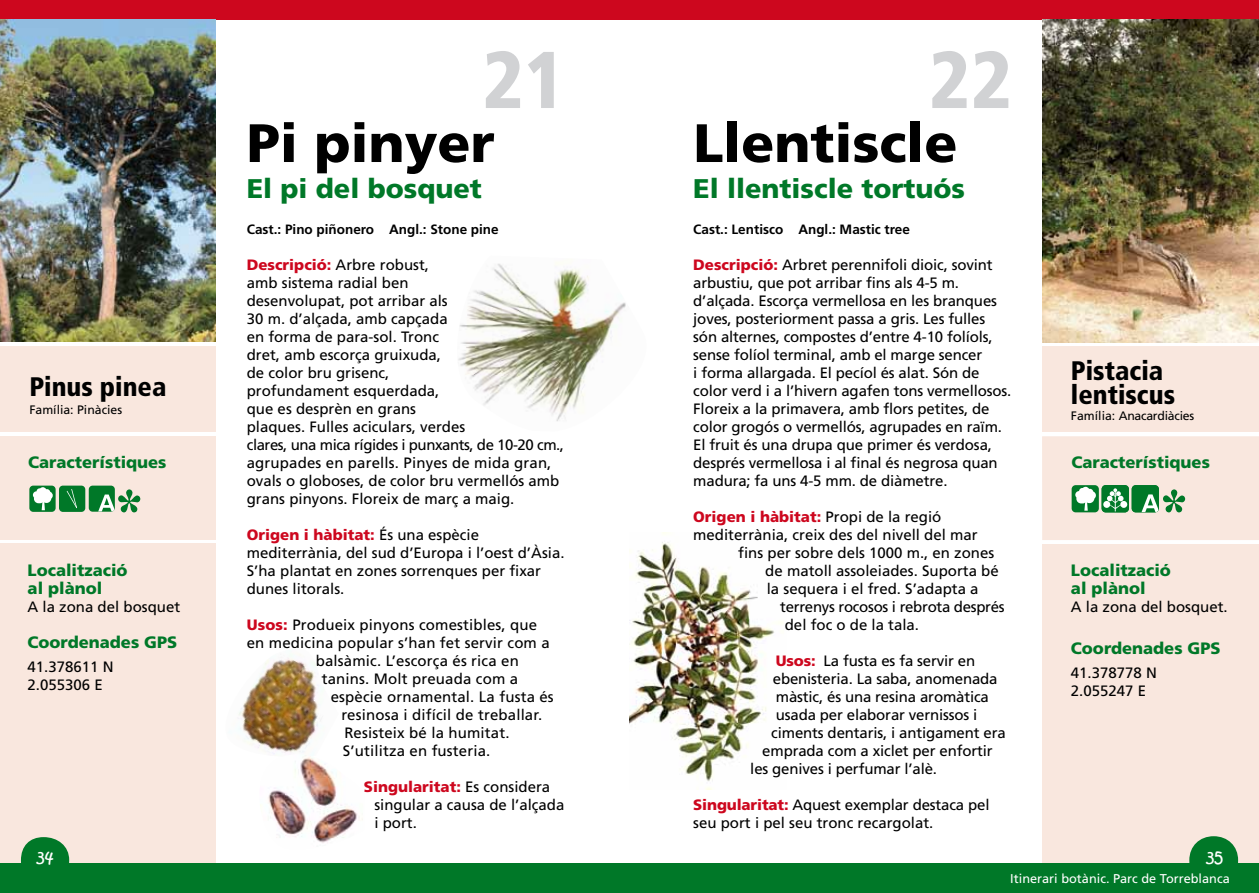
<style>
.page{position:relative;width:1259px;height:893px;background:#fff}
.page>*{position:absolute;margin:0;border:0;box-sizing:border-box;transform-origin:0 0}
.t1{font:900 condensed 80.4px "Frutiger";color:#d1d2d4}
.t2{font:900 54px "Frutiger";color:#000}
.t3{font:900 27px "Frutiger";color:#007828}
.t4{font:900 condensed 26.85px/24px "Frutiger";color:#000}
.t5{font:18px "Kristen ITC";color:#fff}
.t6{font:900 16.5px/18px "Frutiger";color:#007828}
.t7{font:15px/18px "Frutiger";color:#000}
.t8{font:15px "Frutiger";letter-spacing:-.02em;color:#000}
.t9{font:900 15px "Frutiger";color:#cd071e}
.t10{font:700 13.5px "Frutiger";color:#000}
.t11{font:12.75px "Frutiger";color:#fff}
.t12{font:12.3px "Frutiger";letter-spacing:-.02em;color:#000}
.t13{font:12.3px "Frutiger";color:#000}
.s1{font-weight:900;color:#cd071e}
.s2{font-weight:400;color:#000}
</style>
<div class="page">
<div style="left:0;top:0;width:1259px;height:20px;background:#cd071e"></div>
<div style="left:1042px;top:436px;width:217px;height:104px;background:#f9e7de"></div>
<div style="left:1042px;top:346px;width:217px;height:86px;background:#f9e7de"></div>
<div style="left:1042px;top:544px;width:217px;height:349px;background:#f9e7de"></div>
<div style="left:0;top:544px;width:216px;height:349px;background:#f9e7de"></div>
<img style="left:629px;top:533px;width:154px;height:256px">
<img style="left:1042px;top:20px;width:217px;height:322px">
<img style="left:238px;top:654px;width:83px;height:100px">
<img style="left:260px;top:754px;width:103px;height:89px">
<img style="left:458px;top:262px;width:168px;height:160px">
<div style="left:0;top:346px;width:216px;height:86px;background:#f9e7de"></div>
<div style="left:0;top:436px;width:216px;height:104px;background:#f9e7de"></div>
<img style="left:0;top:19px;width:216px;height:323px">
<div style="left:59px;top:486px;width:26px;height:26px;background:#007828;border-radius:4px"></div>
<svg style="left:67px;top:491px;width:10px;height:17px"></svg>
<div style="left:89px;top:486px;width:26px;height:26px;background:#007828;border-radius:4px"></div>
<div style="left:29px;top:486px;width:27px;height:26px;background:#007828;border-radius:4px"></div>
<svg style="left:33px;top:487px;width:20px;height:23px"></svg>
<svg style="left:98px;top:489px;width:42px;height:23px"></svg>
<div style="left:1131px;top:485px;width:28px;height:27px;background:#007828;border-radius:4px"></div>
<div style="left:1071px;top:485px;width:27px;height:27px;background:#007828;border-radius:4px"></div>
<svg style="left:1075px;top:487px;width:21px;height:24px"></svg>
<div style="left:1101px;top:485px;width:28px;height:27px;background:#007828;border-radius:4px"></div>
<svg style="left:1103px;top:488px;width:24px;height:23px"></svg>
<svg style="left:1141px;top:489px;width:44px;height:23px"></svg>
<div style="left:0;top:864px;width:1259px;height:29px;background:#007828"></div>
<div style="left:1189px;top:836px;width:49px;height:50px;background:#007828;border-radius:50%"></div>
<div style="left:21px;top:837px;width:48px;height:49px;background:#007828;border-radius:23px"></div>
<h3 class="t4" style="left:29px;top:375px;width:138px">Pinus pinea</h3>
<p class="t13" style="left:29px;top:403px;width:94px">Família: Pinàcies</p>
<p class="t6" style="left:28px;top:453px;width:140px">Característiques</p>
<p class="t6" style="left:28px;top:561px;width:101px">Localització al plànol</p>
<p class="t7" style="left:28px;top:598px;width:154px">A la zona del bosquet</p>
<p class="t6" style="left:28px;top:633px;width:151px">Coordenades GPS</p>
<p class="t7" style="left:28px;top:658px;width:87px">41.378611 N<br>2.055306 E</p>
<h1 class="t1" style="left:482px;top:32px;width:85px">21</h1>
<h1 class="t1" style="left:928px;top:32px;width:85px">22</h1>
<h2 class="t2" style="left:247px;top:110px;width:249px">Pi pinyer</h2>
<h3 class="t3" style="left:247px;top:172px;width:237px">El pi del bosquet</h3>
<p class="t10" style="left:247px;top:221px;width:253px">Cast.: Pino piñonero Angl.: Stone pine</p>
<p class="t7" style="left:247px;top:256px;width:319px"><span class="s1">Descripció:</span> Arbre robust,<br>amb sistema radial ben<br>desenvolupat, pot arribar als<br>30 m. d’alçada, amb capçada<br>en forma de para-sol. Tronc<br>dret, amb escorça gruixuda,<br>de color bru grisenc,<br>profundament esquerdada,<br>que es desprèn en grans<br>plaques. Fulles aciculars, verdes<br>clares, una mica rígides i punxants, de 10-20 cm., agrupades en parells. Pinyes de mida gran, ovals o globoses, de color bru vermellós amb grans pinyons. Floreix de març a maig.</p>
<p class="t7" style="left:247px;top:526px;width:319px"><span class="s1">Origen i hàbitat:</span> És una espècie mediterrània, del sud d’Europa i l’oest d’Àsia.<br>S’ha plantat en zones sorrenques per fixar dunes litorals.</p>
<p class="t7" style="left:247px;top:616px;width:292px"><span class="s1">Usos:</span> Produeix pinyons comestibles, que</p>
<p class="t7" style="left:247px;top:634px;width:304px">en medicina popular s’han fet servir com a</p>
<p class="t7" style="left:316px;top:652px;width:205px">balsàmic. L’escorça és rica en</p>
<p class="t7" style="left:322px;top:670px;width:198px">tanins. Molt preuada com a</p>
<p class="t7" style="left:331px;top:688px;width:224px">espècie ornamental. La fusta és</p>
<p class="t7" style="left:341px;top:706px;width:202px">resinosa i difícil de treballar.</p>
<p class="t7" style="left:344px;top:724px;width:167px">Resisteix bé la humitat.</p>
<p class="t7" style="left:343px;top:742px;width:149px">S’utilitza en fusteria.</p>
<p class="t7" style="left:374px;top:778px;width:192px;text-indent:-10px"><span class="s1">Singularitat:</span> Es considera singular a causa de l’alçada i port.</p>
<h2 class="t2" style="left:693px;top:110px;width:266px">Llentiscle</h2>
<h3 class="t3" style="left:693px;top:172px;width:273px">El llentiscle tortuós</h3>
<p class="t10" style="left:693px;top:221px;width:218px">Cast.: Lentisco Angl.: Mastic tree</p>
<p class="t7" style="left:693px;top:256px;width:320px"><span class="s1">Descripció:</span> Arbret perennifoli dioic, sovint arbustiu, que pot arribar fins als 4-5 m. d’alçada. Escorça vermellosa en les branques joves, posteriorment passa a gris. Les fulles són alternes, compostes d’entre 4-10 folíols, sense folíol terminal, amb el marge sencer<br>i forma allargada. El pecíol és alat. Són de color verd i a l’hivern agafen tons vermellosos.<br>Floreix a la primavera, amb flors petites, de color grogós o vermellós, agrupades en raïm.<br>El fruit és una drupa que primer és verdosa, després vermellosa i al final és negrosa quan madura; fa uns 4-5 mm. de diàmetre.</p>
<p class="t9" style="left:693px;top:508px;width:250px">Origen i hàbitat: <span class="s2">Propi de la regió</span></p>
<p class="t7" style="left:693px;top:526px;width:286px">mediterrània, creix des del nivell del mar</p>
<p class="t7" style="left:738px;top:544px;width:257px">fins per sobre dels 1000 m., en zones</p>
<p class="t7" style="left:765px;top:562px;width:235px">de matoll assoleiades. Suporta bé</p>
<p class="t7" style="left:767px;top:580px;width:213px">la sequera i el fred. S’adapta a</p>
<p class="t8" style="left:780px;top:598px;width:226px">terrenys rocosos i rebrota després</p>
<p class="t7" style="left:785px;top:616px;width:136px">del foc o de la tala.</p>
<p class="t7" style="left:776px;top:652px;width:201px"><span class="s1">Usos:</span> La fusta es fa servir en</p>
<p class="t7" style="left:773px;top:670px;width:226px">ebenisteria. La saba, anomenada</p>
<p class="t7" style="left:776px;top:688px;width:215px">màstic, és una resina aromàtica</p>
<p class="t7" style="left:776px;top:706px;width:203px">usada per elaborar vernissos i</p>
<p class="t7" style="left:771px;top:724px;width:236px">ciments dentaris, i antigament era</p>
<p class="t7" style="left:762px;top:742px;width:232px">emprada com a xiclet per enfortir</p>
<p class="t7" style="left:750px;top:760px;width:188px">les genives i perfumar l’alè.</p>
<p class="t7" style="left:693px;top:796px;width:298px"><span class="s1">Singularitat:</span> Aquest exemplar destaca pel seu port i pel seu tronc recargolat.</p>
<h3 class="t4" style="left:1071px;top:359px;width:106px">Pistacia lentiscus</h3>
<p class="t12" style="left:1071px;top:408px;width:125px">Família: Anacardiàcies</p>
<p class="t6" style="left:1071px;top:453px;width:140px">Característiques</p>
<p class="t6" style="left:1071px;top:561px;width:101px">Localització al plànol</p>
<p class="t7" style="left:1071px;top:598px;width:158px">A la zona del bosquet.</p>
<p class="t6" style="left:1071px;top:639px;width:151px">Coordenades GPS</p>
<p class="t7" style="left:1071px;top:664px;width:87px">41.378778 N<br>2.055247 E</p>
<p class="t5" style="left:37px;top:845px;width:19px">34</p>
<p class="t5" style="left:1206px;top:845px;width:19px">35</p>
<p class="t11" style="left:1010px;top:871px;width:221px">Itinerari botànic. Parc de Torreblanca</p>
</div>
